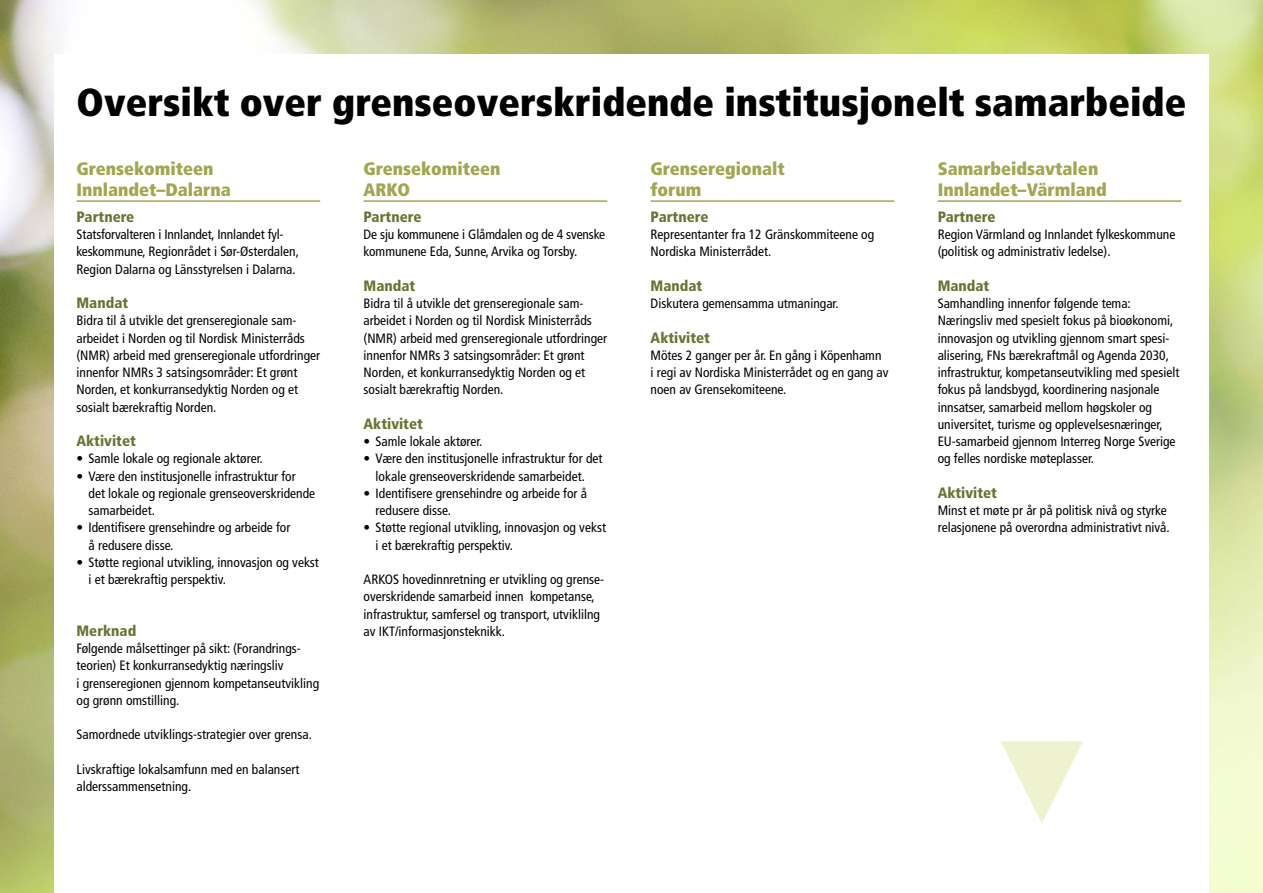
<style>
.page{position:relative;width:1263px;height:893px;background:#fff}
.page>*{position:absolute;margin:0;border:0;box-sizing:border-box;transform-origin:0 0}
.H1_Tittel{font:900 condensed 39px "Frutiger LT Std";color:#000}
.H2_Mellomtittel{font:900 condensed 18px/21px "Frutiger LT Std";color:#a2a650}
.H3_Undertittel{font:900 condensed 15px "Frutiger LT Std";color:#6a7231}
.P_Brødtekst{font:condensed 13.5px/17.2px "Frutiger LT Std";color:#000}
.List{font:condensed 13.5px/17.2px "Frutiger LT Std";color:#000}
</style>
<div class="page">
<img style="left:0;top:0;width:1263px;height:893px">
<div style="left:54px;top:54px;width:1155px;height:839px;background:#fff"></div>
<hr style="left:77px;top:200px;width:243px;height:2px;background:#a2a650">
<hr style="left:364px;top:200px;width:243px;height:2px;background:#a2a650">
<hr style="left:651px;top:200px;width:243px;height:2px;background:#a2a650">
<hr style="left:938px;top:200px;width:243px;height:2px;background:#a2a650">
<svg style="left:1001px;top:741px;width:82px;height:82px"></svg>
<h1 class="H1_Tittel" style="left:77px;top:78px;width:1111px">Oversikt over grenseoverskridende institusjonelt samarbeide</h1>
<h2 class="H2_Mellomtittel" style="left:651px;top:158px;width:136px">Grenseregionalt forum</h2>
<h3 class="H3_Undertittel" style="left:651px;top:208px;width:59px">Partnere</h3>
<p class="P_Brødtekst" style="left:651px;top:226px;width:225px">Representanter fra 12 Gränskommiteene og<br>Nordiska Ministerrådet.</p>
<h3 class="H3_Undertittel" style="left:651px;top:277px;width:53px">Mandat</h3>
<p class="P_Brødtekst" style="left:651px;top:295px;width:189px">Diskutera gemensamma utmaningar.</p>
<h3 class="H3_Undertittel" style="left:651px;top:328px;width:61px">Aktivitet</h3>
<p class="P_Brødtekst" style="left:651px;top:347px;width:239px">Mötes 2 ganger per år. En gång i Köpenhamn<br>i regi av Nordiska Ministerrådet og en gang av noen av Grensekomiteene.</p>
<h2 class="H2_Mellomtittel" style="left:77px;top:158px;width:156px">Grensekomiteen<br>Innlandet–Dalarna</h2>
<h3 class="H3_Undertittel" style="left:77px;top:208px;width:59px">Partnere</h3>
<p class="P_Brødtekst" style="left:77px;top:226px;width:224px">Statsforvalteren i Innlandet, Innlandet fyl&shy;keskommune, Regionrådet i Sør-Østerdalen,<br>Region Dalarna og Länsstyrelsen i Dalarna.</p>
<h3 class="H3_Undertittel" style="left:77px;top:294px;width:53px">Mandat</h3>
<p class="P_Brødtekst" style="left:77px;top:312px;width:245px">Bidra til å utvikle det grenseregionale sam&shy;arbeidet i Norden og til Nordisk Ministerråds (NMR) arbeid med grenseregionale utfordringer innenfor NMRs 3 satsingsområder: Et grønt Norden, et konkurransedyktig Norden og et sosialt bærekraftig Norden.</p>
<h3 class="H3_Undertittel" style="left:77px;top:432px;width:61px">Aktivitet</h3>
<p class="List" style="left:77px;top:450px;width:188px">• Samle lokale og regionale aktører.</p>
<p class="List" style="left:89px;top:467px;width:228px;text-indent:-12px">• Være den institusjonelle infrastruktur for det lokale og regionale grenseoverskridende samarbeidet.</p>
<p class="List" style="left:89px;top:519px;width:203px;text-indent:-12px">• Identifisere grensehindre og arbeide for å redusere disse.</p>
<p class="List" style="left:89px;top:554px;width:232px;text-indent:-12px">• Støtte regional utvikling, innovasjon og vekst i et bærekraftig perspektiv.</p>
<h3 class="H3_Undertittel" style="left:77px;top:622px;width:61px">Merknad</h3>
<p class="P_Brødtekst" style="left:77px;top:640px;width:244px">Følgende målsettinger på sikt: (Forandrings&shy;teorien) Et konkurransedyktig næringsliv<br>i grenseregionen gjennom kompetanseutvikling og grønn omstilling.</p>
<p class="P_Brødtekst" style="left:77px;top:726px;width:237px">Samordnede utviklings-strategier over grensa.</p>
<p class="P_Brødtekst" style="left:77px;top:761px;width:224px">Livskraftige lokalsamfunn med en balansert alderssammensetning.</p>
<h2 class="H2_Mellomtittel" style="left:364px;top:158px;width:138px">Grensekomiteen<br>ARKO</h2>
<h3 class="H3_Undertittel" style="left:364px;top:208px;width:59px">Partnere</h3>
<p class="P_Brødtekst" style="left:364px;top:226px;width:243px">De sju kommunene i Glåmdalen og de 4 svenske kommunene Eda, Sunne, Arvika og Torsby.</p>
<h3 class="H3_Undertittel" style="left:364px;top:277px;width:53px">Mandat</h3>
<p class="P_Brødtekst" style="left:364px;top:295px;width:245px">Bidra til å utvikle det grenseregionale sam&shy;arbeidet i Norden og til Nordisk Ministerråds (NMR) arbeid med grenseregionale utfordringer innenfor NMRs 3 satsingsområder: Et grønt Norden, et konkurransedyktig Norden og et sosialt bærekraftig Norden.</p>
<h3 class="H3_Undertittel" style="left:364px;top:415px;width:61px">Aktivitet</h3>
<p class="List" style="left:364px;top:433px;width:120px">• Samle lokale aktører.</p>
<p class="List" style="left:364px;top:450px;width:240px;text-align:center">• Være den institusjonelle infrastruktur for det lokale grenseoverskridende samarbeidet.</p>
<p class="List" style="left:376px;top:485px;width:213px;text-indent:-12px">• Identifisere grensehindre og arbeide for å redusere disse.</p>
<p class="List" style="left:376px;top:519px;width:232px;text-indent:-12px">• Støtte regional utvikling, innovasjon og vekst i et bærekraftig perspektiv.</p>
<p class="P_Brødtekst" style="left:364px;top:571px;width:242px">ARKOS hovedinnretning er utvikling og grense&shy;overskridende samarbeid innen kompetanse, infrastruktur, samfersel og transport, utviklilng av IKT/informasjonsteknikk.</p>
<h2 class="H2_Mellomtittel" style="left:938px;top:158px;width:171px">Samarbeidsavtalen<br>Innlandet–Värmland</h2>
<h3 class="H3_Undertittel" style="left:938px;top:208px;width:59px">Partnere</h3>
<p class="P_Brødtekst" style="left:938px;top:226px;width:239px">Region Värmland og Innlandet fylkeskommune (politisk og administrativ ledelse).</p>
<h3 class="H3_Undertittel" style="left:938px;top:277px;width:53px">Mandat</h3>
<p class="P_Brødtekst" style="left:938px;top:295px;width:195px">Samhandling innenfor følgende tema:</p>
<p class="P_Brødtekst" style="left:938px;top:312px;width:243px">Næringsliv med spesielt fokus på bioøkonomi, innovasjon og utvikling gjennom smart spesi&shy;alisering, FNs bærekraftmål og Agenda 2030, infrastruktur, kompetanseutvikling med spesielt fokus på landsbygd, koordinering nasjonale innsatser, samarbeid mellom høgskoler og universitet, turisme og opplevelsesnæringer, EU-samarbeid gjennom Interreg Norge Sverige og felles nordiske møteplasser.</p>
<h3 class="H3_Undertittel" style="left:938px;top:484px;width:61px">Aktivitet</h3>
<p class="P_Brødtekst" style="left:938px;top:502px;width:233px">Minst et møte pr år på politisk nivå og styrke relasjonene på overordna administrativt nivå.</p>
</div>
